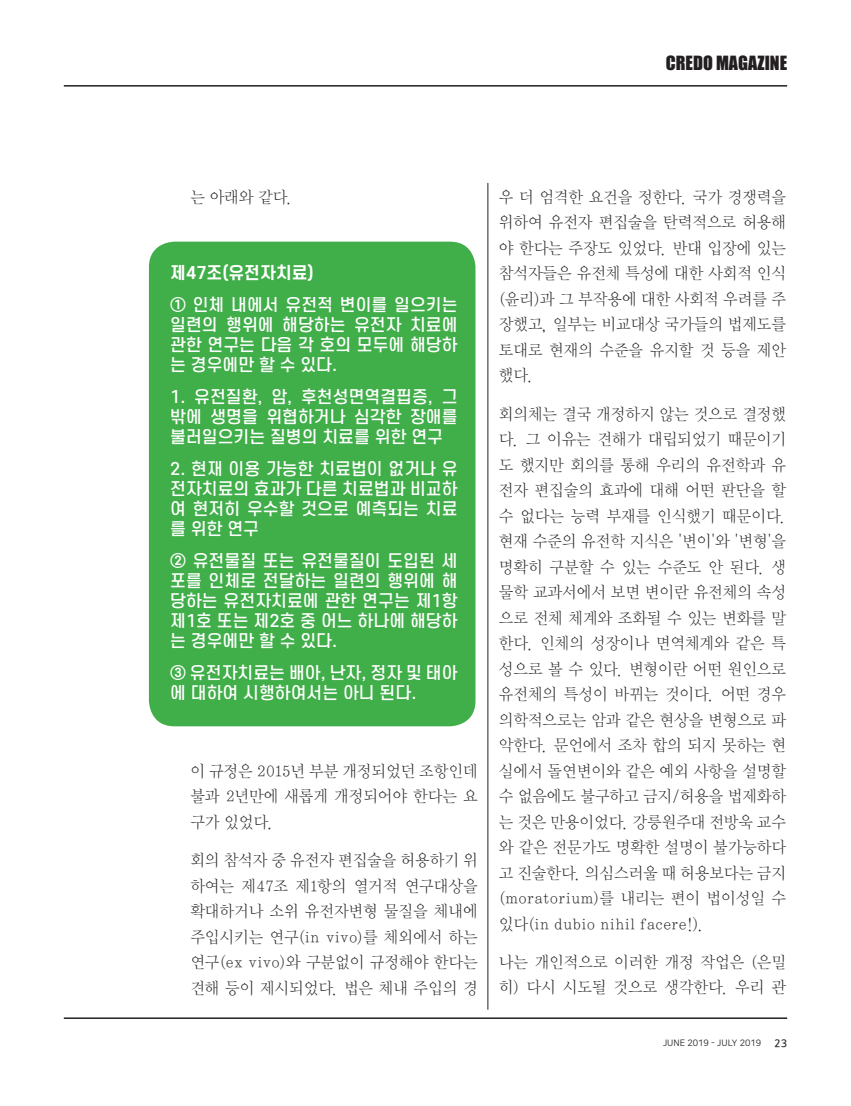
<style>
.page{position:relative;width:851px;height:1106px;background:#fff}
.page>*{position:absolute;margin:0;border:0;box-sizing:border-box;transform-origin:0 0}
.t1{font:18px "Impact";color:#231f20}
.t2{font:16.5px/25.5px "KBI Zmjo L";color:#231f20;text-align:justify}
.t3{font:500 16.5px/19.8px "S Core Dream 5";color:#fff;text-align:justify}
.t4{font:700 16.5px "S Core Dream 6";color:#fff}
.t5{font:9px "Nanum Square Round R";color:#231f20}
.s1{font-family:"KBI Zgo M";font-size:10.5px}
</style>
<div class="page">
<hr style="left:64px;top:1017px;width:723px;height:2px;background:#231f20">
<hr style="left:64px;top:85px;width:723px;height:2px;background:#231f20">
<div style="left:149px;top:242px;width:326px;height:484px;background:#40ae49;border-radius:26px"></div>
<hr style="left:487px;top:183px;width:1px;height:826px;background:#231f20">
<p class="t1" style="left:665px;top:48px;width:123px">CREDO MAGAZINE</p>
<p class="t2" style="left:190px;top:183px;width:104px">는 아래와 같다.</p>
<p class="t4" style="left:170px;top:260px;width:145px">제47조(유전자치료)</p>
<p class="t3" style="left:170px;top:295px;width:289px">① 인체 내에서 유전적 변이를 일으키는 일련의 행위에 해당하는 유전자 치료에 관한 연구는 다음 각 호의 모두에 해당하 는 경우에만 할 수 있다.</p>
<p class="t3" style="left:170px;top:387px;width:289px">1. 유전질환, 암, 후천성면역결핍증, 그 밖에 생명을 위협하거나 심각한 장애를 불러일으키는 질병의 치료를 위한 연구</p>
<p class="t3" style="left:170px;top:459px;width:289px">2. 현재 이용 가능한 치료법이 없거나 유 전자치료의 효과가 다른 치료법과 비교하 여 현저히 우수할 것으로 예측되는 치료 를 위한 연구</p>
<p class="t3" style="left:170px;top:551px;width:289px">② 유전물질 또는 유전물질이 도입된 세 포를 인체로 전달하는 일련의 행위에 해 당하는 유전자치료에 관한 연구는 제1항 제1호 또는 제2호 중 어느 하나에 해당하 는 경우에만 할 수 있다.</p>
<p class="t3" style="left:170px;top:662px;width:289px">③ 유전자치료는 배아, 난자, 정자 및 태아 에 대하여 시행하여서는 아니 된다.</p>
<p class="t2" style="left:190px;top:757px;width:289px">이 규정은 2015년 부분 개정되었던 조항인데 불과 2년만에 새롭게 개정되어야 한다는 요 구가 있었다.</p>
<p class="t2" style="left:190px;top:846px;width:289px">회의 참석자 중 유전자 편집술을 허용하기 위 하여는 제47조 제1항의 열거적 연구대상을 확대하거나 소위 유전자변형 물질을 체내에 주입시키는 연구(in vivo)를 체외에서 하는 연구(ex vivo)와 구분없이 규정해야 한다는 견해 등이 제시되었다. 법은 체내 주입의 경</p>
<p class="t2" style="left:499px;top:183px;width:289px">우 더 엄격한 요건을 정한다. 국가 경쟁력을 위하여 유전자 편집술을 탄력적으로 허용해 야 한다는 주장도 있었다. 반대 입장에 있는 참석자들은 유전체 특성에 대한 사회적 인식 (윤리)과 그 부작용에 대한 사회적 우려를 주 장했고, 일부는 비교대상 국가들의 법제도를 토대로 현재의 수준을 유지할 것 등을 제안 했다.</p>
<p class="t2" style="left:499px;top:400px;width:289px">회의체는 결국 개정하지 않는 것으로 결정했 다. 그 이유는 견해가 대립되었기 때문이기 도 했지만 회의를 통해 우리의 유전학과 유 전자 편집술의 효과에 대해 어떤 판단을 할 수 없다는 능력 부재를 인식했기 때문이다. 현재 수준의 유전학 지식은 '변이'와 '변형'을 명확히 구분할 수 있는 수준도 안 된다. 생 물학 교과서에서 보면 변이란 유전체의 속성 으로 전체 체계와 조화될 수 있는 변화를 말 한다. 인체의 성장이나 면역체계와 같은 특 성으로 볼 수 있다. 변형이란 어떤 원인으로 유전체의 특성이 바뀌는 것이다. 어떤 경우 의학적으로는 암과 같은 현상을 변형으로 파 악한다. 문언에서 조차 합의 되지 못하는 현 실에서 돌연변이와 같은 예외 사항을 설명할 수 없음에도 불구하고 금지/허용을 법제화하 는 것은 만용이었다. 강릉원주대 전방욱 교수 와 같은 전문가도 명확한 설명이 불가능하다 고 진술한다. 의심스러울 때 허용보다는 금지 (moratorium)를 내리는 편이 법이성일 수 있다(in dubio nihil facere!).</p>
<p class="t2" style="left:499px;top:948px;width:289px">나는 개인적으로 이러한 개정 작업은 (은밀 히) 다시 시도될 것으로 생각한다. 우리 관</p>
<p class="t5" style="left:663px;top:1038px;width:126px">JUNE 2019 - JULY 2019 <span class="s1">23</span></p>
</div>
